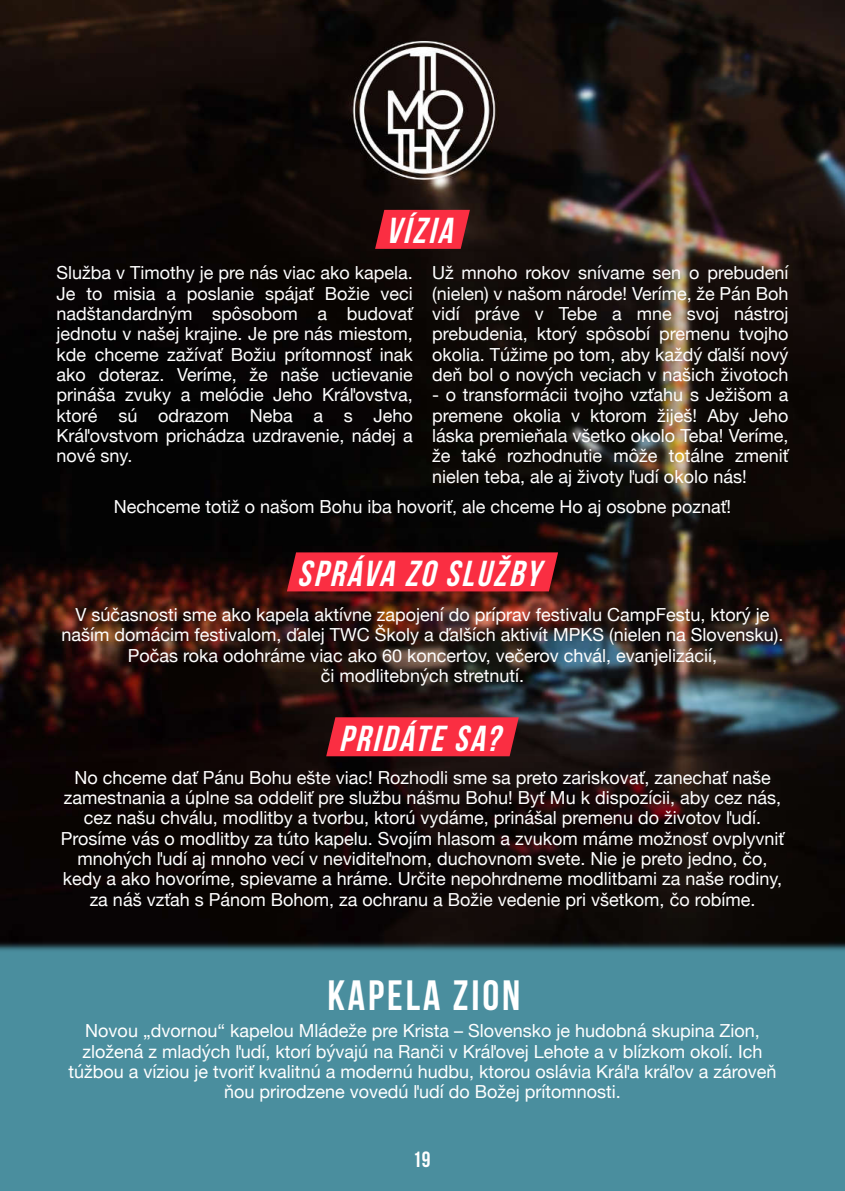
<style>
.page{position:relative;width:845px;height:1191px;background:#fff}
.page>*{position:absolute;margin:0;border:0;box-sizing:border-box;transform-origin:0 0}
.t1{font:700 42.4px "Bebas Neue";letter-spacing:.065em;color:#fff}
.t2{font:italic 700 36.2px "Bebas Neue";letter-spacing:.06em;color:#fff}
.t3{font:700 22px "Bebas Neue";color:#fff}
.t4{font:18px/20.4px "Helvetica Neue";color:#fff;text-align:center}
</style>
<div class="page">
<div style="left:0;top:898px;width:845px;height:293px;background:#4a8e9e"></div>
<img style="left:0;top:0;width:845px;height:950px">
<svg style="left:375px;top:210px;width:95px;height:39px;background:#e32a3c"></svg>
<div style="left:287px;top:552px;width:271px;height:39px;background:#fa2e42"></div>
<svg style="left:326px;top:717px;width:193px;height:39px;background:#ed2c3f"></svg>
<h2 class="t2" style="left:386px;top:216px;width:76px">VÍZIA</h2>
<p class="t4" style="left:57px;top:262px;width:358px;text-align:justify">Služba v Timothy je pre nás viac ako kapela.<br>Je to misia a poslanie spájať Božie veci nadštandardným spôsobom a budovať jednotu v našej krajine. Je pre nás miestom, kde chceme zažívať Božiu prítomnosť inak ako doteraz. Veríme, že naše uctievanie prináša zvuky a melódie Jeho Kráľovstva, ktoré sú odrazom Neba a s Jeho Kráľovstvom prichádza uzdravenie, nádej a nové sny.</p>
<p class="t4" style="left:432px;top:262px;width:358px;text-align:justify">Už mnoho rokov snívame sen o prebudení (nielen) v našom národe! Veríme, že Pán Boh vidí práve v Tebe a mne svoj nástroj prebudenia, ktorý spôsobí premenu tvojho okolia. Túžime po tom, aby každý ďalší nový deň bol o nových veciach v našich životoch</p>
<p class="t4" style="left:432px;top:384px;width:358px;text-align:justify">- o transformácii tvojho vzťahu s Ježišom a premene okolia v ktorom žiješ! Aby Jeho láska premieňala všetko okolo Teba! Veríme, že také rozhodnutie môže totálne zmeniť nielen teba, ale aj životy ľudí okolo nás!</p>
<p class="t4" style="left:114px;top:496px;width:619px">Nechceme totiž o našom Bohu iba hovoriť, ale chceme Ho aj osobne poznať!</p>
<h2 class="t2" style="left:297px;top:559px;width:252px">SPRÁVA ZO SLUŽBY</h2>
<p class="t4" style="left:61px;top:604px;width:723px">V súčasnosti sme ako kapela aktívne zapojení do príprav festivalu CampFestu, ktorý je naším domácim festivalom, ďalej TWC Školy a ďalších aktivít MPKS (nielen na Slovensku).<br>Počas roka odohráme viac ako 60 koncertov, večerov chvál, evanjelizácií,<br>či modlitebných stretnutí.</p>
<h2 class="t2" style="left:339px;top:723px;width:170px">PRIDÁTE SA?</h2>
<p class="t4" style="left:61px;top:766px;width:724px">No chceme dať Pánu Bohu ešte viac! Rozhodli sme sa preto zariskovať, zanechať naše zamestnania a úplne sa oddeliť pre službu nášmu Bohu! Byť Mu k dispozícii, aby cez nás, cez našu chválu, modlitby a tvorbu, ktorú vydáme, prinášal premenu do životov ľudí.<br>Prosíme vás o modlitby za túto kapelu. Svojím hlasom a zvukom máme možnosť ovplyvniť mnohých ľudí aj mnoho vecí v neviditeľnom, duchovnom svete. Nie je preto jedno, čo, kedy a ako hovoríme, spievame a hráme. Určite nepohrdneme modlitbami za naše rodiny, za náš vzťah s Pánom Bohom, za ochranu a Božie vedenie pri všetkom, čo robíme.</p>
<h1 class="t1" style="left:327px;top:978px;width:194px">KAPELA ZION</h1>
<p class="t4" style="left:69px;top:1020px;width:709px">Novou „dvornou“ kapelou Mládeže pre Krista – Slovensko je hudobná skupina Zion, zložená z mladých ľudí, ktorí bývajú na Ranči v Kráľovej Lehote a v blízkom okolí. Ich túžbou a víziou je tvoriť kvalitnú a modernú hudbu, ktorou oslávia Kráľa kráľov a zároveň ňou prirodzene vovedú ľudí do Božej prítomnosti.</p>
<p class="t3" style="left:413px;top:1150px;width:19px">19</p>
</div>
